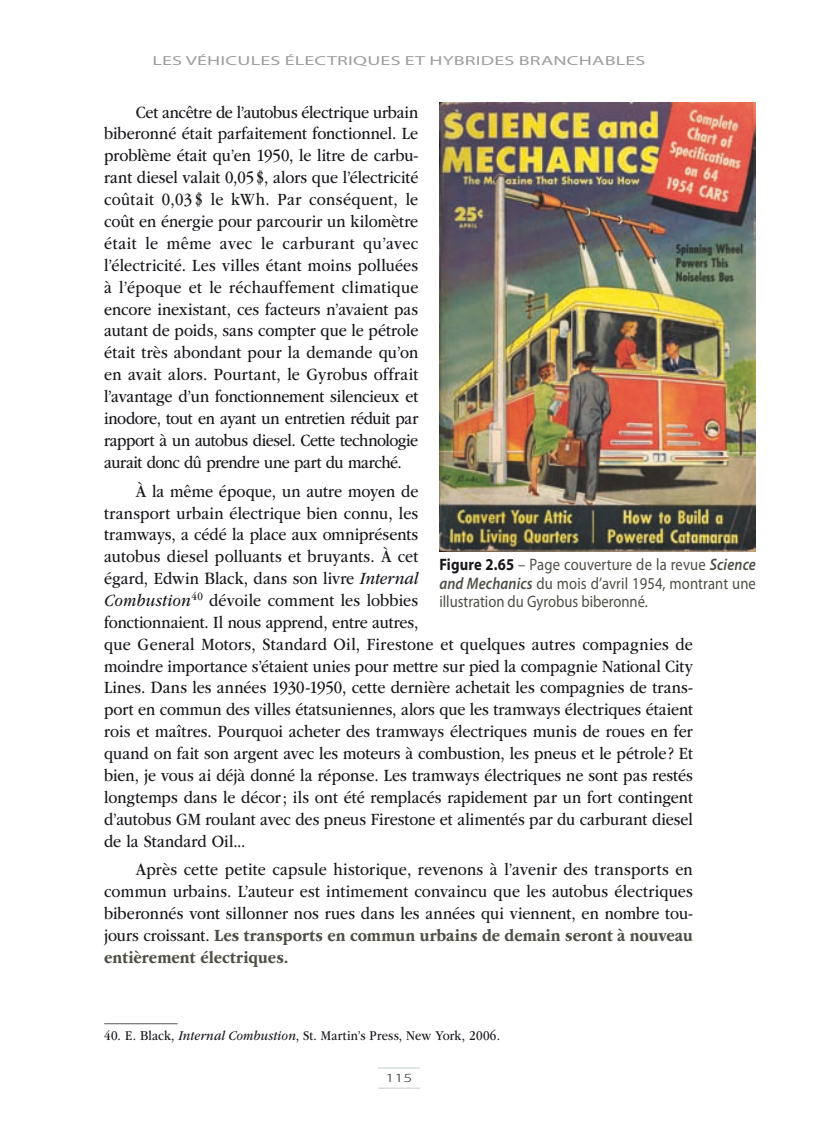
<style>
.page{position:relative;width:819px;height:1134px;background:#fff}
.page>*{position:absolute;margin:0;border:0;box-sizing:border-box;transform-origin:0 0}
.t1{font:17.85px/21.9px "ITC Garamond Std";color:#1a171c;text-align:justify;scale:.88 1}
.t2{font:16.62px/18.4px "Myriad Pro";letter-spacing:.01em;color:#4d5046;text-align:justify;scale:.88 1}
.t3{font:14px "ITC Garamond Std";letter-spacing:.015em;color:#1a171c;scale:.88 1}
.t4{font:13.12px "Myriad Pro";letter-spacing:.01em;color:#9d9ea0;scale:1.53 1}
.t5{font:12.42px "Myriad Pro Light SC850";color:#1a171c;scale:1.47 1}
.s1{font-style:italic}
.s2{font-weight:700;color:#4d5046}
.s3{font-weight:700;color:#1a171c}
.s4{font-weight:600;font-style:italic}
</style>
<div class="page">
<hr style="left:378px;top:1068px;width:42px;height:1px;background:#c4cfcc">
<hr style="left:378px;top:1088px;width:42px;height:1px;background:#c4cfcc">
<hr style="left:104px;top:1023px;width:74px;height:1px;background:#58585a">
<img style="left:439px;top:103px;width:317px;height:448px">
<p class="t4" style="left:153px;top:52px;width:324px">Les véhicules électriques et hybrides branchables</p>
<p class="t1" style="left:104px;top:101px;width:359px;text-indent:32px">Cet ancêtre de l’autobus électrique urbain biberonné était parfaitement fonctionnel. Le problème était qu’en 1950, le litre de carbu&shy;rant diesel valait 0,05$, alors que l’électricité coûtait 0,03 $ le kWh. Par conséquent, le coût en énergie pour parcourir un kilomètre était le même avec le carburant qu’avec l’électricité. Les villes étant moins polluées à l’époque et le réchauffement climatique encore inexistant, ces facteurs n’avaient pas autant de poids, sans compter que le pétrole était très abondant pour la demande qu’on en avait alors. Pourtant, le Gyrobus offrait l’avantage d’un fonctionnement silencieux et inodore, tout en ayant un entretien réduit par rapport à un autobus diesel. Cette technologie aurait donc dû prendre une part du marché.</p>
<p class="t1" style="left:104px;top:480px;width:671px;text-align:left;text-indent:32px">À la même époque, un autre moyen de<br>transport urbain électrique bien connu, les<br>tramways, a cédé la place aux omniprésents<br>autobus diesel polluants et bruyants. À cet<br>égard, Edwin Black, dans son livre <span class="s1">Internal<br>Combustion</span><sup>40</sup> dévoile comment les lobbies<br>fonctionnaient. Il nous apprend, entre autres,<br>que General Motors, Standard Oil, Firestone et quelques autres compagnies de moindre importance s’étaient unies pour mettre sur pied la compagnie National City Lines. Dans les années 1930-1950, cette dernière achetait les compagnies de trans&shy;port en commun des villes étatsuniennes, alors que les tramways électriques étaient rois et maîtres. Pourquoi acheter des tramways électriques munis de roues en fer quand on fait son argent avec les moteurs à combustion, les pneus et le pétrole? Et bien, je vous ai déjà donné la réponse. Les tramways électriques ne sont pas restés longtemps dans le décor; ils ont été remplacés rapidement par un fort contingent d’autobus GM roulant avec des pneus Firestone et alimentés par du carburant diesel de la Standard Oil...</p>
<p class="t1" style="left:104px;top:859px;width:671px;text-indent:32px">Après cette petite capsule historique, revenons à l’avenir des transports en commun urbains. L’auteur est intimement convaincu que les autobus électriques biberonnés vont sillonner nos rues dans les années qui viennent, en nombre tou&shy;jours croissant. <span class="s2">Les transports en commun urbains de demain seront à nouveau entièrement électriques.</span></p>
<p class="t2" style="left:439px;top:555px;width:361px"><span class="s3">Figure 2.65</span> – Page couverture de la revue <span class="s4">Science and Mechanics</span> du mois d’avril 1954, montrant une illustration du Gyrobus biberonné.</p>
<p class="t3" style="left:104px;top:1027px;width:451px">40. E. Black, <span class="s1">Internal Combustion</span>, St. Martin’s Press, New York, 2006.</p>
<p class="t5" style="left:386px;top:1071px;width:20px">115</p>
</div>
